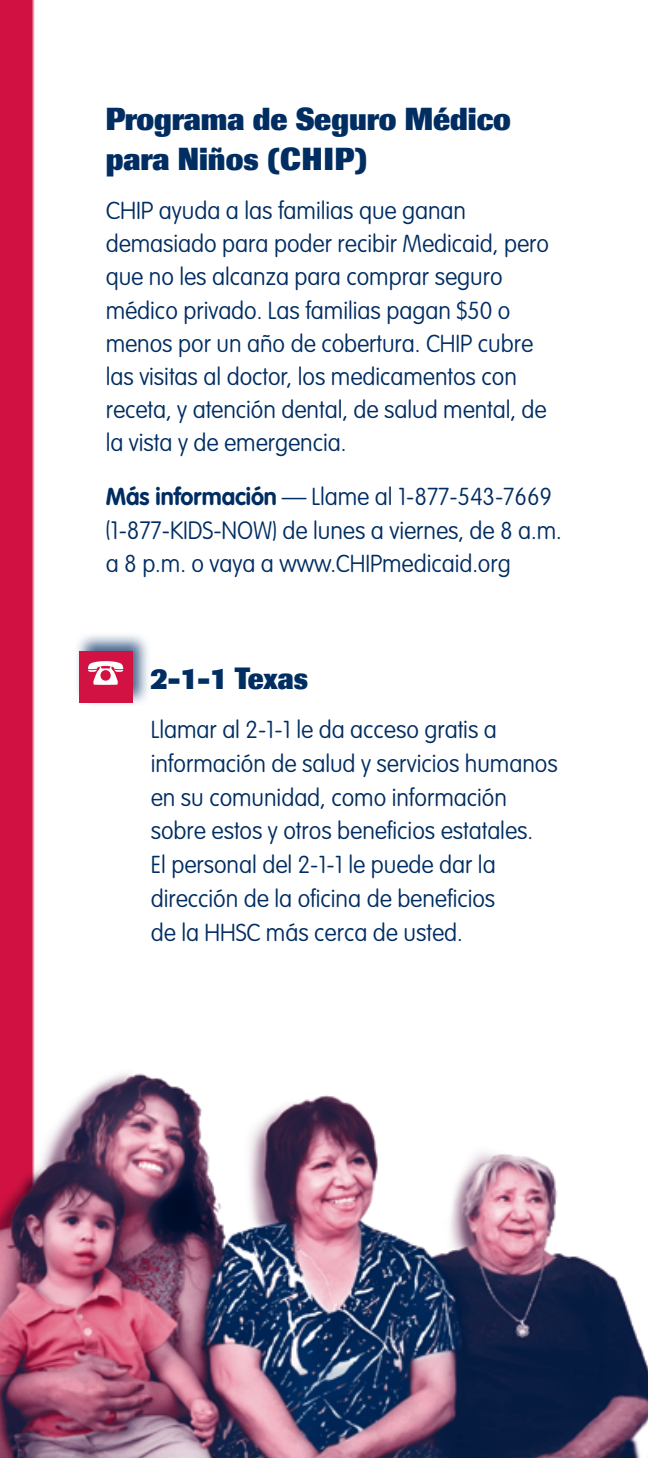
<style>
.page{position:relative;width:648px;height:1458px;background:#fff}
.page>*{position:absolute;margin:0;border:0;box-sizing:border-box;transform-origin:0 0}
.t1{font:800 31.5px/40.5px "Imago";color:#002d62;scale:.9 1}
.t2{font:800 30.38px "Imago";letter-spacing:-.01em;color:#002d62;scale:.87 1}
.t3{font:100 24.3px/33.1px "VAG Rounded";letter-spacing:-.005em;color:#002d62}
.s1{font-weight:700}
.s2{font-size:24.75px}
</style>
<div class="page">
<img style="left:0;top:0;width:648px;height:1458px">
<div style="left:73px;top:631px;width:126px;height:88px;background:#002d62;opacity:.75"></div>
<div style="left:79px;top:651px;width:53px;height:51px;background:#d21242"></div>
<p class="t1" style="left:106px;top:99px;width:452px">Programa de Seguro Médico para Niños (CHIP)</p>
<p class="t3" style="left:106px;top:194px;width:445px">CHIP ayuda a las familias que ganan demasiado para poder recibir Medicaid, pero que no les alcanza para comprar seguro médico privado. Las familias pagan $50 o menos por un año de cobertura. CHIP cubre las visitas al doctor, los medicamentos con receta, y atención dental, de salud mental, de la vista y de emergencia.</p>
<p class="t3" style="left:106px;top:479px;width:458px"><span class="s1">Más información</span> — Llame al 1-877-543-7669 (<span class="s2">1-877-KIDS-NOW)</span> de lunes a viernes, de 8 a.m. a 8 p.m. o vaya a www.CHIPmedicaid.org</p>
<p class="t2" style="left:151px;top:660px;width:183px">2-1-1 Texas</p>
<p class="t3" style="left:151px;top:713px;width:409px;line-height:33.8px">Llamar al 2-1-1 le da acceso gratis a información de salud y servicios humanos en su comunidad, como información sobre estos y otros beneficios estatales.<br>El personal del 2-1-1 le puede dar la dirección de la oficina de beneficios<br>de la HHSC más cerca de usted.</p>
</div>
